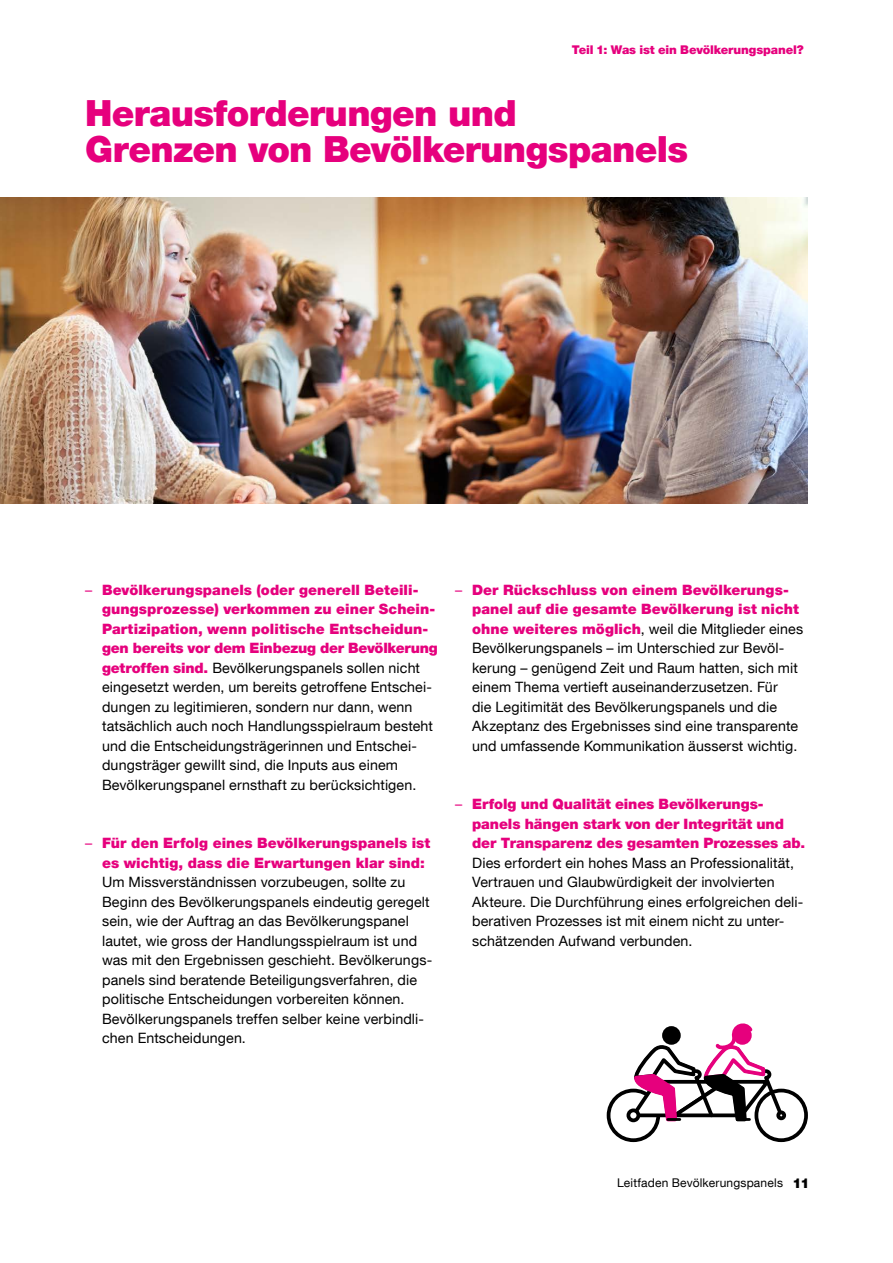
<style>
.page{position:relative;width:893px;height:1263px;background:#fff}
.page>*{position:absolute;margin:0;border:0;box-sizing:border-box;transform-origin:0 0}
.t1{font:900 36px/36px "Helvetica Neue LT Com";letter-spacing:-.02em;color:#e6007d}
.t2{font:14.25px/19.5px "Helvetica Neue LT Com";letter-spacing:.01em;color:#000}
.t3{font:900 14.25px/19.5px "Helvetica Neue LT Com";color:#e6007d}
.t4{font:900 13.5px "Helvetica Neue LT Com";color:#000}
.t5{font:900 12px "Helvetica Neue LT Com";letter-spacing:-.01em;color:#e6007d}
.t6{font:12px "Helvetica Neue LT Com";letter-spacing:.015em;color:#000}
.s1{color:#e6007d}
.s2{font-weight:900;color:#e6007d}
.s3{font-weight:400}
</style>
<div class="page">
<img style="left:0;top:197px;width:808px;height:306px">
<div style="left:607px;top:1089px;width:53px;height:53px;border:4px solid #000;border-radius:50%"></div>
<div style="left:754px;top:1089px;width:54px;height:53px;border:4px solid #000;border-radius:50%"></div>
<svg style="left:626px;top:1023px;width:160px;height:100px"></svg>
<p class="t5" style="left:572px;top:42px;width:233px">Teil 1: Was ist ein Bevölkerungspanel?</p>
<h1 class="t1" style="left:85px;top:95px;width:604px">Herausforderungen und<br>Grenzen von Bevölkerungspanels</h1>
<p class="t2" style="left:102px;top:580px;width:337px;text-indent:-17px"><span class="s1">–</span> <span class="s2">Bevölkerungspanels (oder generell Beteili&shy;gungsprozesse) verkommen zu einer Schein-Partizipation, wenn politische Entscheidun&shy;gen bereits vor dem Einbezug der Bevölkerung getroffen sind.</span> Bevölkerungspanels sollen nicht eingesetzt werden, um bereits getroffene Entschei&shy;dungen zu legitimieren, sondern nur dann, wenn tatsächlich auch noch Handlungsspielraum besteht und die Entscheidungsträgerinnen und Entschei&shy;dungsträger gewillt sind, die Inputs aus einem Bevölkerungspanel ernsthaft zu berücksichtigen.</p>
<p class="t3" style="left:102px;top:833px;width:330px;text-indent:-17px"><span class="s3">–</span> Für den Erfolg eines Bevölkerungspanels ist es wichtig, dass die Erwartungen klar sind:</p>
<p class="t2" style="left:102px;top:872px;width:332px">Um Missverständnissen vorzubeugen, sollte zu Beginn des Bevölkerungspanels eindeutig geregelt sein, wie der Auftrag an das Bevölkerungspanel lautet, wie gross der Handlungsspielraum ist und was mit den Ergebnissen geschieht. Bevölkerungs&shy;panels sind beratende Beteiligungsverfahren, die politische Entscheidungen vorbereiten können.<br>Bevölkerungspanels treffen selber keine verbindli&shy;chen Entscheidungen.</p>
<p class="t2" style="left:472px;top:580px;width:333px;text-indent:-17px"><span class="s1">–</span> <span class="s2">Der Rückschluss von einem Bevölkerungs&shy;panel auf die gesamte Bevölkerung ist nicht ohne weiteres möglich</span>, weil die Mitglieder eines Bevölkerungspanels – im Unterschied zur Bevöl&shy;kerung – genügend Zeit und Raum hatten, sich mit einem Thema vertieft auseinanderzusetzen. Für<br>die Legitimität des Bevölkerungspanels und die Akzeptanz des Ergebnisses sind eine transparente und umfassende Kommunikation äusserst wichtig.</p>
<p class="t3" style="left:472px;top:794px;width:335px;text-indent:-17px"><span class="s3">–</span> Erfolg und Qualität eines Bevölkerungs&shy;panels hängen stark von der Integrität und der Transparenz des gesamten Prozesses ab.</p>
<p class="t2" style="left:472px;top:853px;width:333px">Dies erfordert ein hohes Mass an Professionalität, Vertrauen und Glaubwürdigkeit der involvierten Akteure. Die Durchführung eines erfolgreichen deli&shy;berativen Prozesses ist mit einem nicht zu unter&shy;schätzenden Aufwand verbunden.</p>
<p class="t6" style="left:617px;top:1175px;width:167px">Leitfaden Bevölkerungspanels</p>
<p class="t4" style="left:792px;top:1175px;width:18px">11</p>
</div>
